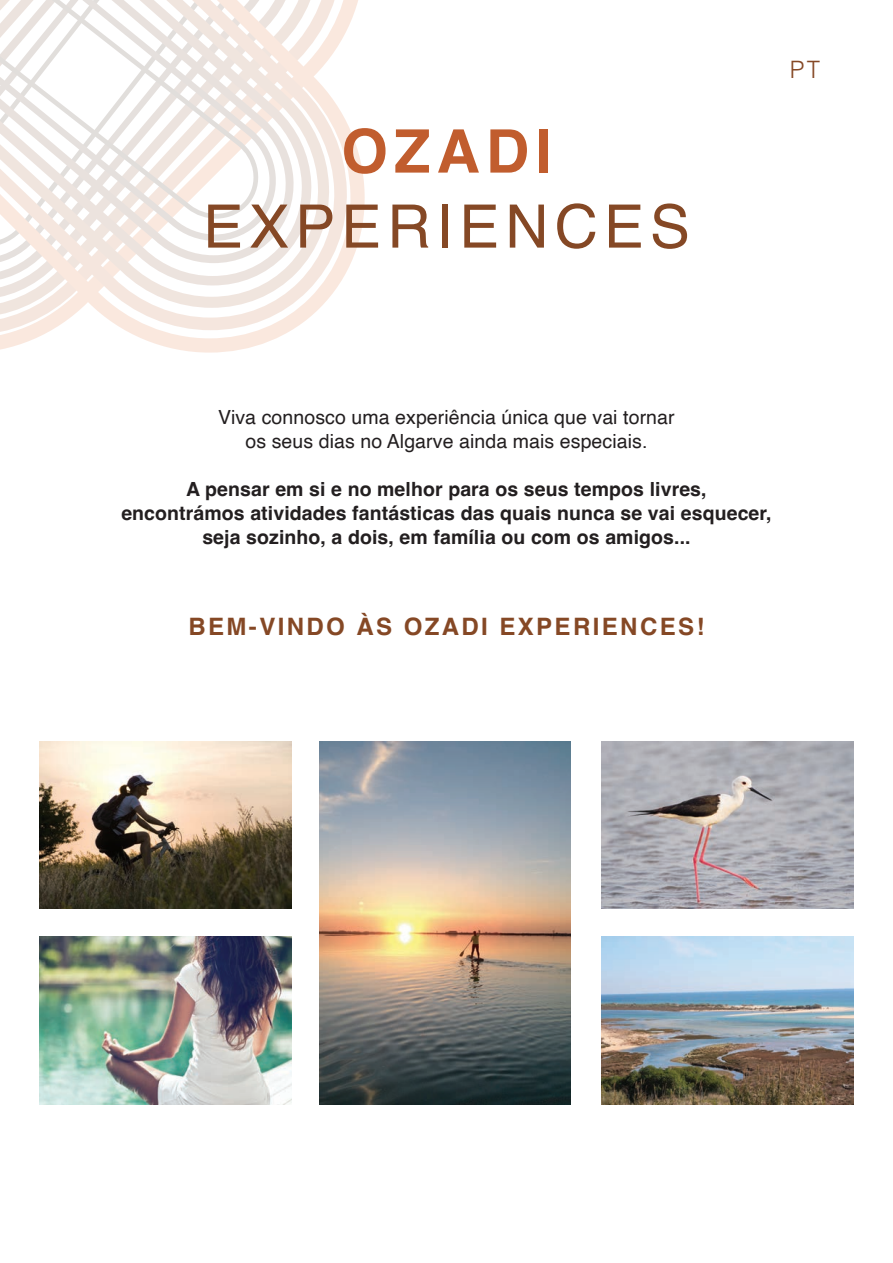
<style>
.page{position:relative;width:893px;height:1263px;background:#fff}
.page>*{position:absolute;margin:0;border:0;box-sizing:border-box;transform-origin:0 0}
.t1{font:60px "Helvetica";letter-spacing:.1em;color:#854825}
.t2{font:700 60px "Helvetica";letter-spacing:.1em;color:#c15d2e}
.t3{font:700 24px "Helvetica";letter-spacing:.1em;color:#854825}
.t4{font:300 24px "Helvetica";color:#854825}
.t5{font:700 19.5px/24px "Helvetica";letter-spacing:.005em;color:#231f20;text-align:center}
.t6{font:19.5px/24px "Helvetica";letter-spacing:.005em;color:#231f20;text-align:center}
</style>
<div class="page">
<svg style="left:0;top:0;width:365px;height:353px"></svg>
<svg style="left:0;top:0;width:348px;height:330px;fill:#fae8de"></svg>
<svg style="left:0;top:0;width:330px;height:308px"></svg>
<svg style="left:0;top:0;width:313px;height:285px"></svg>
<svg style="left:0;top:0;width:295px;height:263px"></svg>
<svg style="left:0;top:0;width:277px;height:241px"></svg>
<svg style="left:0;top:0;width:259px;height:219px"></svg>
<img style="left:40px;top:741px;width:251px;height:168px">
<img style="left:602px;top:741px;width:251px;height:168px">
<img style="left:319px;top:741px;width:252px;height:363px">
<img style="left:40px;top:937px;width:251px;height:167px">
<img style="left:602px;top:937px;width:251px;height:167px">
<h1 class="t2" style="left:341px;top:115px;width:212px">OZADI</h1>
<h1 class="t1" style="left:203px;top:180px;width:488px">EXPERIENCES</h1>
<p class="t4" style="left:790px;top:50px;width:32px">PT</p>
<p class="t6" style="left:218px;top:405px;width:458px">Viva connosco uma experiência única que vai tornar os seus dias no Algarve ainda mais especiais.</p>
<p class="t5" style="left:121px;top:479px;width:652px">A pensar em si e no melhor para os seus tempos livres,<br>encontrámos atividades fantásticas das quais nunca se vai esquecer, seja sozinho, a dois, em família ou com os amigos...</p>
<p class="t3" style="left:188px;top:612px;width:518px">BEM-VINDO ÀS OZADI EXPERIENCES!</p>
</div>
